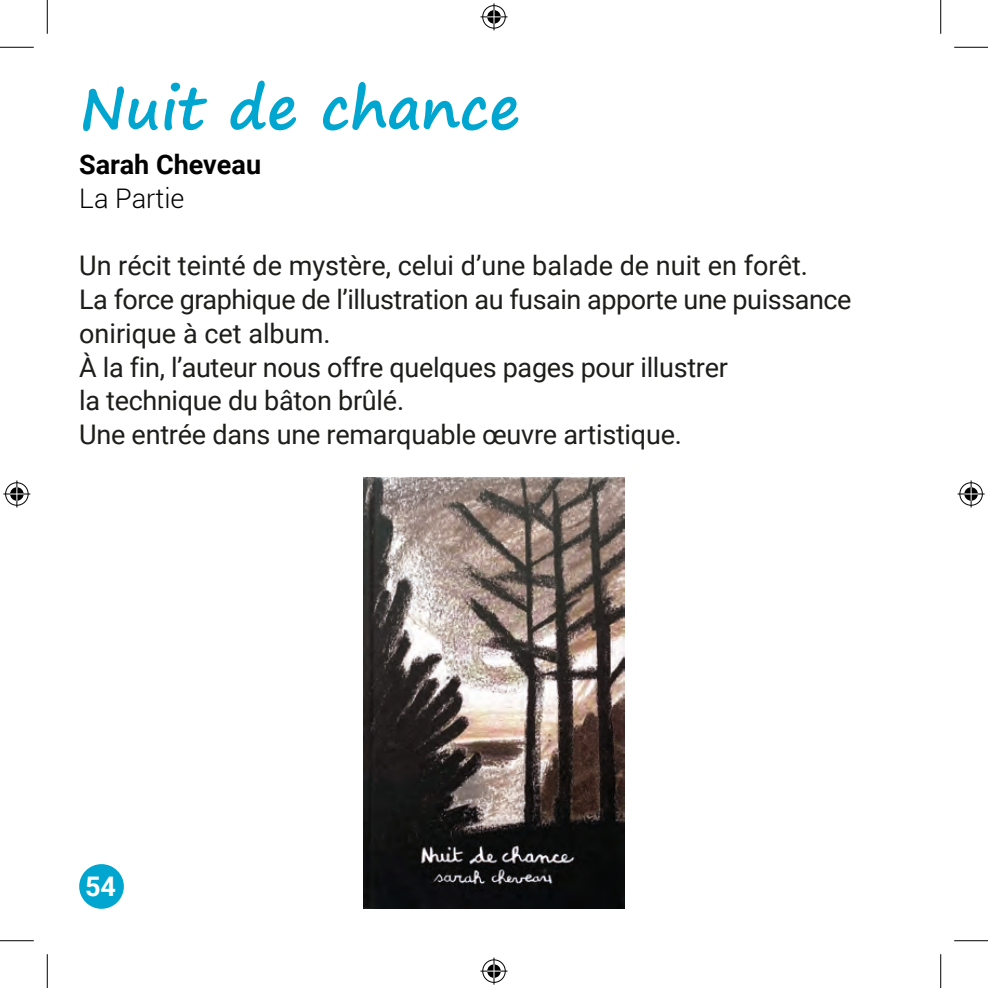
<style>
.page{position:relative;width:988px;height:988px;background:#fff}
.page>*{position:absolute;margin:0;border:0;box-sizing:border-box;transform-origin:0 0}
.t1{font:700 58.5px "Segoe Print";color:#00a6cf}
.t2{font:27px/33.8px "Roboto";letter-spacing:-.01em;color:#1d1d1b}
.t3{font:700 27px "Roboto";color:#020203}
.t4{font:300 27px "Roboto";color:#020203}
.t5{font:700 27px "Roboto";color:#fff}
</style>
<div class="page">
<div style="left:79px;top:864px;width:45px;height:44px;background:#00a6cf;border-radius:50%"></div>
<img style="left:363px;top:477px;width:261px;height:431px">
<hr style="left:0;top:47px;width:34px;height:1px;background:#000">
<hr style="left:954px;top:47px;width:33px;height:1px;background:#000">
<hr style="left:0;top:940px;width:34px;height:1px;background:#000">
<hr style="left:954px;top:940px;width:33px;height:1px;background:#000">
<hr style="left:47px;top:0;width:1px;height:34px;background:#000">
<hr style="left:47px;top:954px;width:1px;height:33px;background:#000">
<hr style="left:940px;top:0;width:1px;height:34px;background:#000">
<hr style="left:940px;top:954px;width:1px;height:33px;background:#000">
<svg style="left:480px;top:3px;width:27px;height:27px"></svg>
<svg style="left:480px;top:957px;width:27px;height:27px"></svg>
<svg style="left:3px;top:480px;width:27px;height:27px"></svg>
<svg style="left:957px;top:480px;width:27px;height:27px"></svg>
<h1 class="t1" style="left:79px;top:55px;width:442px">Nuit de chance</h1>
<p class="t3" style="left:79px;top:145px;width:183px">Sarah Cheveau</p>
<p class="t4" style="left:79px;top:179px;width:107px">La Partie</p>
<p class="t2" style="left:79px;top:248px;width:773px">Un récit teinté de mystère, celui d’une balade de nuit en forêt.<br>La force graphique de l’illustration au fusain apporte une puissance onirique à cet album.<br>À la fin, l’auteur nous offre quelques pages pour illustrer<br>la technique du bâton brûlé.<br>Une entrée dans une remarquable œuvre artistique.</p>
<p class="t5" style="left:85px;top:867px;width:32px">54</p>
</div>
